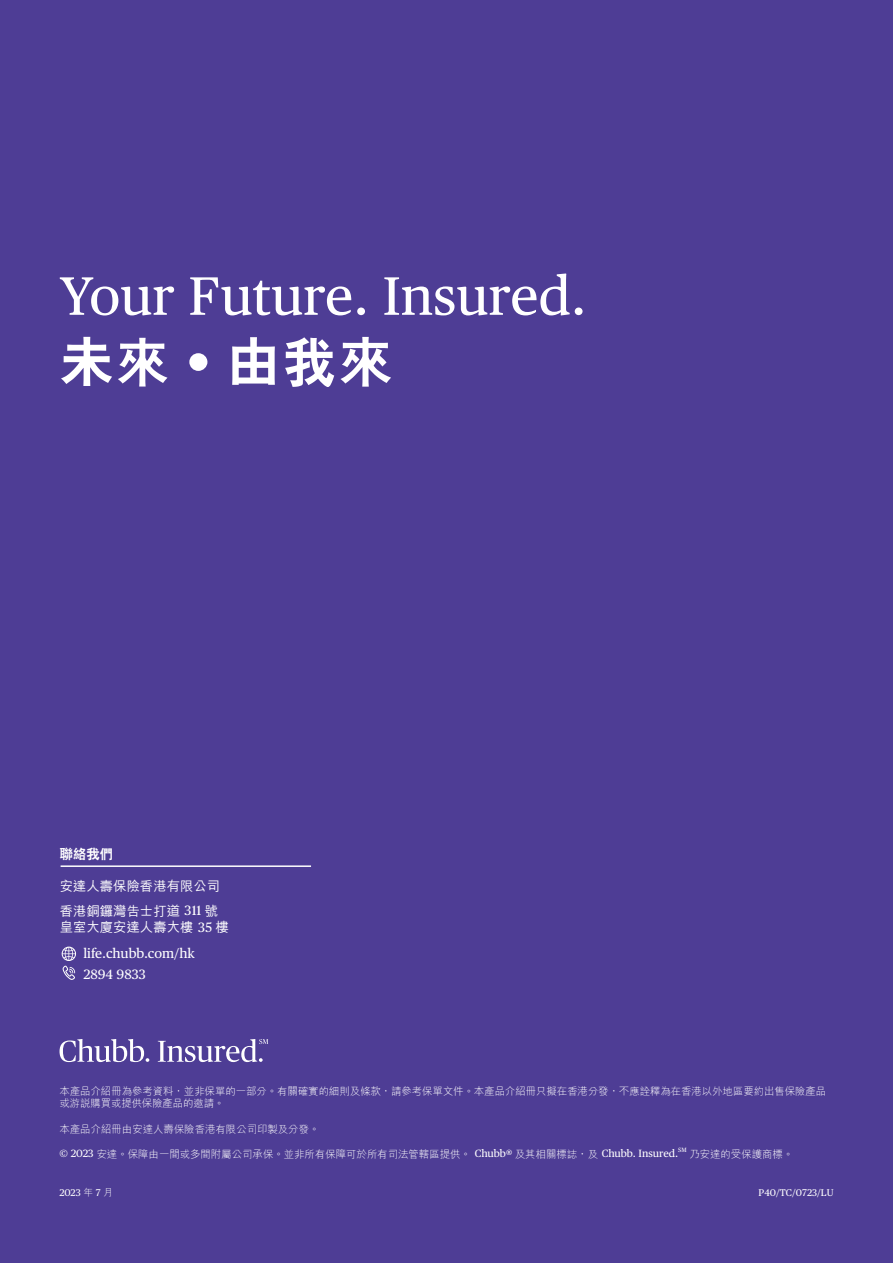
<style>
.page{position:relative;width:893px;height:1263px;background:#4e3d95}
.page>*{position:absolute;margin:0;border:0;box-sizing:border-box;transform-origin:0 0}
.t1{font:54px "Chubb Publico Text";color:#fff}
.t2{font:800 54px "C Hei 2 HK";color:#fff}
.t3{font:500 13.5px/24.8px "M Hei HK";color:#fff}
.t4{font:13.5px/20.4px "Chubb Publico Text";color:#fff}
.t5{font:800 13.5px "C Hei 2 HK";color:#fff}
.t6{font:300 10.5px/12.6px "M Hei HK";color:#fff}
.t7{font:10.5px "Chubb Publico Text";color:#fff}
.t8{font:9.75px "Chubb Publico Text";color:#fff}
.t9{font:6.15px "Chubb Publico Text";color:#fff}
.s1{font-size:52.95px}
.s2{font-family:"Chubb Publico Text";font-weight:700}
.s3{font-size:13.2px}
.s4{font-family:"Chubb Publico Text";font-weight:400}
.s5{font-size:10.35px}
.s6{font-family:"M Hei HK";font-weight:300;font-size:10.35px}
.s7{font-family:"M Hei HK";font-weight:300}
.s8{font-family:"M Hei HKS";font-weight:300}
</style>
<div class="page">
<svg style="left:62px;top:946px;width:14px;height:34px"></svg>
<svg style="left:60px;top:1039px;width:89px;height:23px"></svg>
<svg style="left:158px;top:1039px;width:110px;height:23px"></svg>
<hr style="left:61px;top:865px;width:250px;height:2px;background:#fff">
<h1 class="t1" style="left:60px;top:255px;width:529px">Your Future. Insured.</h1>
<h1 class="t2" style="left:60px;top:326px;width:335px">未<span class="s1">來</span> <span class="s2">•</span> 由<span class="s1">我</span>來</h1>
<p class="t5" style="left:60px;top:845px;width:55px">聯<span class="s3">絡</span>我<span class="s3">們</span></p>
<p class="t3" style="left:60px;top:873px;width:162px">安<span class="s3">達</span>人<span class="s3">壽</span>保<span class="s3">險</span>香<span class="s3">港</span>有<span class="s3">限</span>公<span class="s3">司</span>香<span class="s3">港</span>銅<span class="s3">鑼</span>灣<span class="s3">告</span>士<span class="s3">打</span>道 <span class="s4">311</span> 號</p>
<p class="t3" style="left:60px;top:914px;width:171px">皇<span class="s3">室</span>大<span class="s3">廈</span>安<span class="s3">達</span>人<span class="s3">壽</span>大<span class="s3">樓</span> <span class="s4">35</span> 樓</p>
<p class="t4" style="left:83px;top:942px;width:113px">life.chubb.com/hk<br>2894 9833</p>
<p class="t6" style="left:60px;top:1084px;width:768px">本<span class="s5">產</span>品<span class="s5">介</span>紹<span class="s5">冊</span>為<span class="s5">參</span>考<span class="s5">資</span>料<span class="s5">，</span>並<span class="s5">非</span>保<span class="s5">單</span>的<span class="s5">一</span>部<span class="s5">分</span>。<span class="s5">有</span>關<span class="s5">確</span>實<span class="s5">的</span>細<span class="s5">則</span>及<span class="s5">條</span>款<span class="s5">，</span>請<span class="s5">參</span>考<span class="s5">保</span>單<span class="s5">文</span>件<span class="s5">。</span>本<span class="s5">產</span>品<span class="s5">介</span>紹<span class="s5">冊</span>只<span class="s5">擬</span>在<span class="s5">香</span>港<span class="s5">分</span>發<span class="s5">，</span>不<span class="s5">應</span>詮<span class="s5">釋</span>為<span class="s5">在</span>香<span class="s5">港</span>以<span class="s5">外</span>地<span class="s5">區</span>要<span class="s5">約</span>出<span class="s5">售</span>保<span class="s5">險</span>產<span class="s5">品</span>或<span class="s5">游</span>說<span class="s5">購</span>買<span class="s5">或</span>提<span class="s5">供</span>保<span class="s5">險</span>產<span class="s5">品</span>的<span class="s5">邀</span>請<span class="s5">。</span></p>
<p class="t6" style="left:60px;top:1122px;width:262px">本<span class="s5">產</span>品<span class="s5">介</span>紹<span class="s5">冊</span>由<span class="s5">安</span>達<span class="s5">人</span>壽<span class="s5">保</span>險<span class="s5">香</span>港<span class="s5">有</span>限<span class="s5">公</span>司<span class="s5">印</span>製<span class="s5">及</span>分<span class="s5">發</span>。</p>
<p class="t7" style="left:60px;top:1146px;width:620px">© 2023 <span class="s6">安</span><span class="s7">達</span><span class="s6">。</span><span class="s7">保</span><span class="s6">障</span><span class="s7">由</span><span class="s6">一</span><span class="s7">間</span><span class="s6">或</span><span class="s7">多</span><span class="s6">間</span><span class="s7">附</span><span class="s6">屬</span><span class="s7">公</span><span class="s6">司</span><span class="s7">承</span><span class="s6">保</span><span class="s7">。</span><span class="s6">並</span><span class="s7">非</span><span class="s6">所</span><span class="s7">有</span><span class="s6">保</span><span class="s7">障</span><span class="s6">可</span><span class="s7">於</span><span class="s6">所</span><span class="s7">有</span><span class="s6">司</span><span class="s7">法</span><span class="s6">管</span><span class="s7">轄</span><span class="s6">區</span><span class="s7">提</span><span class="s6">供</span><span class="s7">。</span> Chubb® <span class="s7">及</span><span class="s6">其</span><span class="s7">相</span><span class="s6">關</span><span class="s7">標</span><span class="s6">誌</span><span class="s7">，</span><span class="s6">及</span> Chubb. Insured.</p>
<p class="t9" style="left:678px;top:1145px;width:10px">SM</p>
<p class="t6" style="left:689px;top:1147px;width:105px">乃<span class="s5">安</span>達<span class="s5">的</span>受<span class="s5">保</span>護<span class="s5">商</span>標<span class="s5">。</span></p>
<p class="t8" style="left:60px;top:1185px;width:55px">2023 <span class="s8">年</span> 7 <span class="s8">月</span></p>
<p class="t8" style="left:759px;top:1185px;width:76px">P40/TC/0723/LU</p>
</div>
